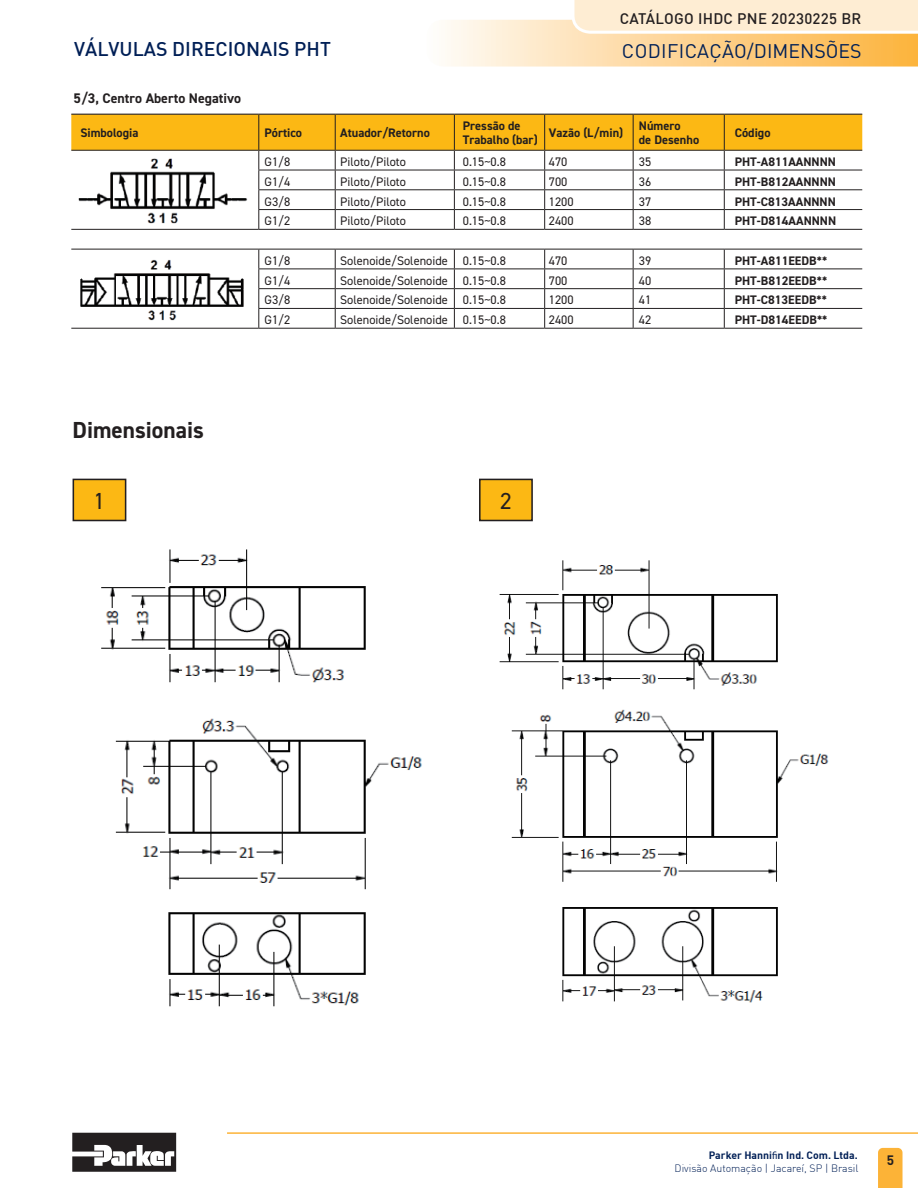
<style>
.page{position:relative;width:918px;height:1188px;background:#fff}
.page>*{position:absolute;margin:0;border:0;box-sizing:border-box;transform-origin:0 0}
.t1{font:700 23.25px "DIN2014";color:#231f20}
.t2{font:23.25px "DIN2014";color:#231f20}
.t3{font:500 19.5px "DIN";color:#001f56}
.t4{font:19.5px "DINOT";letter-spacing:.01em;color:#001f56}
.t5{font:500 15px "DIN";letter-spacing:.02em;color:#231f20}
.t6{font:700 13.95px "DIN2014";color:#231f20}
.t7{font:700 13.5px "DINOT";color:#231f20}
.t8{font:12.45px "DIN2014";color:#231f20}
.t9{font:700 12.45px/14.9px "DIN2014";color:#231f20}
.t10{font:300 10.5px/12.6px "DIN";color:#001f56;text-align:right}
.s1{font-weight:700}
.s2{font-family:"Myriad Pro";font-weight:400}
</style>
<div class="page">
<svg style="left:878px;top:1148px;width:25px;height:40px"></svg>
<svg style="left:72px;top:1133px;width:104px;height:39px"></svg>
<hr style="left:227px;top:1132px;width:691px;height:2px;background:#fcb337">
<svg style="left:445px;top:0;width:473px;height:67px;background:#fde3ba"></svg>
<img style="left:80px;top:260px;width:164px;height:61px">
<div style="left:73px;top:479px;width:53px;height:41px;background:#fcb814"></div>
<div style="left:73px;top:479px;width:53px;height:42px;border:2px solid #231f20"></div>
<div style="left:480px;top:479px;width:52px;height:41px;background:#fcb814"></div>
<div style="left:479px;top:479px;width:54px;height:42px;border:2px solid #231f20"></div>
<img style="left:101px;top:549px;width:321px;height:458px">
<img style="left:499px;top:560px;width:330px;height:443px">
<hr style="left:71px;top:229px;width:188px;height:1px;background:#231f20">
<svg style="left:71px;top:114px;width:791px;height:115px"></svg>
<hr style="left:258px;top:115px;width:1px;height:35px;background:#231f20">
<hr style="left:335px;top:115px;width:1px;height:35px;background:#231f20">
<hr style="left:454px;top:115px;width:1px;height:35px;background:#231f20">
<hr style="left:544px;top:115px;width:1px;height:35px;background:#231f20">
<hr style="left:633px;top:115px;width:1px;height:35px;background:#231f20">
<hr style="left:724px;top:115px;width:1px;height:35px;background:#231f20">
<hr style="left:71px;top:249px;width:188px;height:1px;background:#231f20">
<hr style="left:71px;top:328px;width:188px;height:1px;background:#231f20">
<hr style="left:259px;top:229px;width:76px;height:1px;background:#231f20">
<hr style="left:335px;top:229px;width:119px;height:1px;background:#231f20">
<hr style="left:454px;top:229px;width:91px;height:1px;background:#231f20">
<hr style="left:545px;top:229px;width:88px;height:1px;background:#231f20">
<hr style="left:633px;top:229px;width:91px;height:1px;background:#231f20">
<hr style="left:724px;top:229px;width:138px;height:1px;background:#231f20">
<hr style="left:259px;top:249px;width:76px;height:1px;background:#231f20">
<hr style="left:335px;top:249px;width:119px;height:1px;background:#231f20">
<hr style="left:454px;top:249px;width:91px;height:1px;background:#231f20">
<hr style="left:545px;top:249px;width:88px;height:1px;background:#231f20">
<hr style="left:633px;top:249px;width:91px;height:1px;background:#231f20">
<hr style="left:724px;top:249px;width:138px;height:1px;background:#231f20">
<hr style="left:258px;top:269px;width:77px;height:1px;background:#231f20">
<hr style="left:335px;top:269px;width:119px;height:1px;background:#231f20">
<hr style="left:454px;top:269px;width:91px;height:1px;background:#231f20">
<hr style="left:545px;top:269px;width:88px;height:1px;background:#231f20">
<hr style="left:633px;top:269px;width:91px;height:1px;background:#231f20">
<hr style="left:724px;top:269px;width:138px;height:1px;background:#231f20">
<hr style="left:258px;top:288px;width:77px;height:1px;background:#231f20">
<hr style="left:335px;top:288px;width:119px;height:1px;background:#231f20">
<hr style="left:454px;top:288px;width:91px;height:1px;background:#231f20">
<hr style="left:545px;top:288px;width:88px;height:1px;background:#231f20">
<hr style="left:633px;top:288px;width:91px;height:1px;background:#231f20">
<hr style="left:724px;top:288px;width:138px;height:1px;background:#231f20">
<hr style="left:258px;top:308px;width:77px;height:1px;background:#231f20">
<svg style="left:258px;top:250px;width:1px;height:78px"></svg>
<hr style="left:335px;top:308px;width:119px;height:1px;background:#231f20">
<svg style="left:335px;top:250px;width:1px;height:78px"></svg>
<hr style="left:454px;top:308px;width:91px;height:1px;background:#231f20">
<svg style="left:454px;top:250px;width:1px;height:78px"></svg>
<hr style="left:545px;top:308px;width:88px;height:1px;background:#231f20">
<svg style="left:544px;top:250px;width:1px;height:78px"></svg>
<hr style="left:633px;top:308px;width:91px;height:1px;background:#231f20">
<svg style="left:633px;top:250px;width:1px;height:78px"></svg>
<hr style="left:724px;top:308px;width:138px;height:1px;background:#231f20">
<svg style="left:724px;top:250px;width:1px;height:78px"></svg>
<hr style="left:259px;top:328px;width:76px;height:1px;background:#231f20">
<hr style="left:335px;top:328px;width:119px;height:1px;background:#231f20">
<hr style="left:454px;top:328px;width:91px;height:1px;background:#231f20">
<hr style="left:545px;top:328px;width:88px;height:1px;background:#231f20">
<hr style="left:633px;top:328px;width:91px;height:1px;background:#231f20">
<hr style="left:724px;top:328px;width:138px;height:1px;background:#231f20">
<h2 class="t3" style="left:74px;top:36px;width:258px">VÁLVULAS DIRECIONAIS PHT</h2>
<p class="t6" style="left:74px;top:89px;width:169px">5/3, Centro Aberto Negativo</p>
<p class="t5" style="left:620px;top:9px;width:243px">CATÁLOGO IHDC PNE 20230225 BR</p>
<h2 class="t4" style="left:622px;top:38px;width:241px">CODIFICAÇÃO/DIMENSÕES</h2>
<p class="t9" style="left:80px;top:125px;width:60px">Simbologia</p>
<p class="t9" style="left:265px;top:125px;width:39px">Pórtico</p>
<p class="t9" style="left:340px;top:125px;width:91px">Atuador/Retorno</p>
<p class="t9" style="left:463px;top:118px;width:76px">Pressão de<br>Trabalho (bar)</p>
<p class="t9" style="left:549px;top:125px;width:76px">Vazão (L/min)</p>
<p class="t9" style="left:639px;top:118px;width:62px">Número<br>de Desenho</p>
<p class="t9" style="left:735px;top:125px;width:37px">Código</p>
<h1 class="t1" style="left:73px;top:415px;width:133px">Dimensionais</h1>
<p class="t8" style="left:265px;top:154px;width:27px">G1/8</p>
<p class="t8" style="left:340px;top:154px;width:67px">Piloto/Piloto</p>
<p class="t8" style="left:463px;top:154px;width:45px">0.15~0.8</p>
<p class="t8" style="left:549px;top:154px;width:20px">470</p>
<p class="t8" style="left:639px;top:154px;width:14px">35</p>
<p class="t9" style="left:735px;top:154px;width:103px">PHT-A811AANNNN</p>
<p class="t8" style="left:265px;top:174px;width:27px">G1/4</p>
<p class="t8" style="left:340px;top:174px;width:67px">Piloto/Piloto</p>
<p class="t8" style="left:463px;top:174px;width:45px">0.15~0.8</p>
<p class="t8" style="left:549px;top:174px;width:20px">700</p>
<p class="t8" style="left:639px;top:174px;width:14px">36</p>
<p class="t9" style="left:735px;top:174px;width:103px">PHT-B812AANNNN</p>
<p class="t8" style="left:265px;top:194px;width:27px">G3/8</p>
<p class="t8" style="left:340px;top:194px;width:67px">Piloto/Piloto</p>
<p class="t8" style="left:463px;top:194px;width:45px">0.15~0.8</p>
<p class="t8" style="left:549px;top:194px;width:26px">1200</p>
<p class="t8" style="left:639px;top:194px;width:14px">37</p>
<p class="t9" style="left:735px;top:194px;width:103px">PHT-C813AANNNN</p>
<p class="t8" style="left:265px;top:213px;width:27px">G1/2</p>
<p class="t8" style="left:340px;top:213px;width:67px">Piloto/Piloto</p>
<p class="t8" style="left:463px;top:213px;width:45px">0.15~0.8</p>
<p class="t8" style="left:549px;top:213px;width:26px">2400</p>
<p class="t8" style="left:639px;top:213px;width:14px">38</p>
<p class="t9" style="left:735px;top:214px;width:103px">PHT-D814AANNNN</p>
<p class="t8" style="left:265px;top:253px;width:27px">G1/8</p>
<p class="t8" style="left:340px;top:253px;width:167px">Solenoide/Solenoide 0.15~0.8</p>
<p class="t8" style="left:549px;top:253px;width:20px">470</p>
<p class="t8" style="left:639px;top:253px;width:14px">39</p>
<p class="t9" style="left:735px;top:253px;width:94px">PHT-A811EEDB**</p>
<p class="t8" style="left:265px;top:273px;width:27px">G1/4</p>
<p class="t8" style="left:340px;top:273px;width:167px">Solenoide/Solenoide 0.15~0.8</p>
<p class="t8" style="left:549px;top:273px;width:20px">700</p>
<p class="t8" style="left:639px;top:273px;width:14px">40</p>
<p class="t9" style="left:735px;top:273px;width:94px">PHT-B812EEDB**</p>
<p class="t8" style="left:265px;top:292px;width:27px">G3/8</p>
<p class="t8" style="left:340px;top:292px;width:167px">Solenoide/Solenoide 0.15~0.8</p>
<p class="t8" style="left:549px;top:292px;width:26px">1200</p>
<p class="t8" style="left:639px;top:292px;width:14px">41</p>
<p class="t9" style="left:735px;top:293px;width:94px">PHT-C813EEDB**</p>
<p class="t8" style="left:265px;top:312px;width:27px">G1/2</p>
<p class="t8" style="left:340px;top:312px;width:167px">Solenoide/Solenoide 0.15~0.8</p>
<p class="t8" style="left:549px;top:312px;width:26px">2400</p>
<p class="t8" style="left:639px;top:312px;width:14px">42</p>
<p class="t9" style="left:735px;top:312px;width:94px">PHT-D814EEDB**</p>
<h1 class="t2" style="left:94px;top:486px;width:13px">1</h1>
<h1 class="t2" style="left:500px;top:486px;width:13px">2</h1>
<p class="t10" style="left:675px;top:1149px;width:185px"><span class="s1">Parker Hanni</span><span class="s2">fi</span><span class="s1">n Ind. Com. Ltda.<br></span>Divisão Automação | Jacareí, SP | Brasil</p>
<p class="t7" style="left:887px;top:1150px;width:9px">5</p>
</div>
